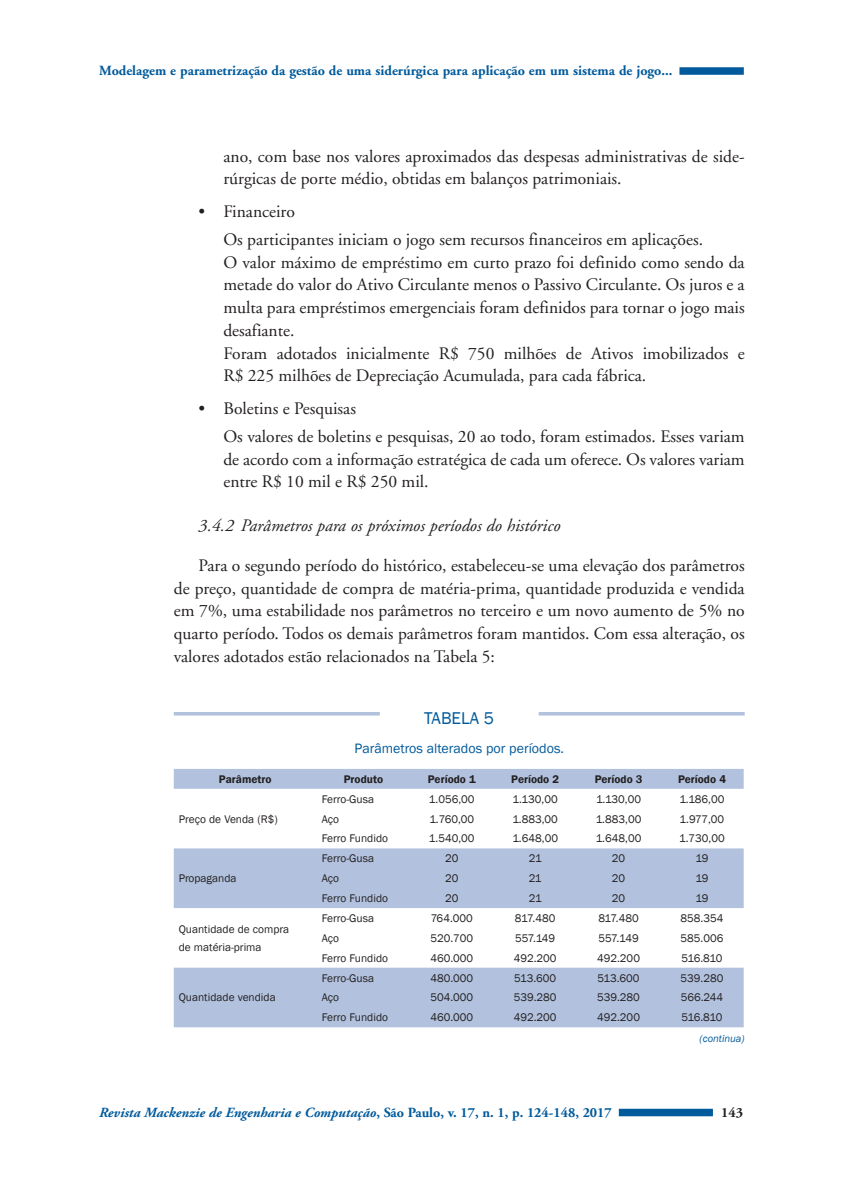
<style>
.page{position:relative;width:844px;height:1191px;background:#fff}
.page>*{position:absolute;margin:0;border:0;box-sizing:border-box;transform-origin:0 0}
.t1{font:17.5px/22.8px "Adobe Garamond";color:#231f20}
.t2{font:italic 17.5px "Adobe Garamond";color:#231f20}
.t3{font:17.5px "Franklin Gothic";color:#005a9c}
.t4{font:700 14px "Adobe Garamond";color:#005a9c}
.t5{font:italic 700 14px "Adobe Garamond Pro";color:#005a9c}
.t6{font:14px "Franklin Gothic";color:#005a9c}
.t7{font:700 14px "Adobe Garamond";color:#231f20}
.t8{font:11.38px/17.5px "Franklin Gothic";color:#231f20}
.t9{font:600 11.38px "Franklin Gothic";color:#231f20}
.t10{font:italic 10.5px "Franklin Gothic";color:#005a9c}
.s1{font-style:normal}
</style>
<div class="page">
<div style="left:679px;top:67px;width:64px;height:8px;background:#005a9c"></div>
<div style="left:618px;top:1108px;width:94px;height:8px;background:#005a9c"></div>
<hr style="left:174px;top:712px;width:205px;height:3px;background:#b2c2de">
<hr style="left:538px;top:712px;width:206px;height:3px;background:#b2c2de">
<svg style="left:174px;top:769px;width:569px;height:258px;fill:#b2c2de"></svg>
<p class="t4" style="left:99px;top:65px;width:574px">Modelagem e parametrização da gestão de uma siderúrgica para aplicação em um sistema de jogo...</p>
<p class="t1" style="left:223px;top:146px;width:522px">ano, com base nos valores aproximados das despesas administrativas de side&shy;rúrgicas de porte médio, obtidas em balanços patrimoniais.</p>
<p class="t1" style="left:223px;top:199px;width:481px;line-height:27.7px;text-indent:-25px">• Financeiro<br>Os participantes iniciam o jogo sem recursos financeiros em aplicações.</p>
<p class="t1" style="left:223px;top:252px;width:522px">O valor máximo de empréstimo em curto prazo foi definido como sendo da metade do valor do Ativo Circulante menos o Passivo Circulante. Os juros e a multa para empréstimos emergenciais foram definidos para tornar o jogo mais desafiante.<br>Foram adotados inicialmente R$ 750 milhões de Ativos imobilizados e R$ 225 milhões de Depreciação Acumulada, para cada fábrica.</p>
<p class="t1" style="left:223px;top:396px;width:522px;line-height:27.7px;text-indent:-25px">• Boletins e Pesquisas<br>Os valores de boletins e pesquisas, 20 ao todo, foram estimados. Esses variam</p>
<p class="t1" style="left:223px;top:449px;width:522px">de acordo com a informação estratégica de cada um oferece. Os valores variam entre R$ 10 mil e R$ 250 mil.</p>
<p class="t2" style="left:198px;top:518px;width:363px">3.4.2 Parâmetros para os próximos períodos do histórico</p>
<p class="t1" style="left:174px;top:555px;width:572px;text-align:justify;text-indent:25px">Para o segundo período do histórico, estabeleceu-se uma elevação dos parâmetros de preço, quantidade de compra de matéria-prima, quantidade produzida e vendida em 7%, uma estabilidade nos parâmetros no terceiro e um novo aumento de 5% no quarto período. Todos os demais parâmetros foram mantidos. Com essa alteração, os valores adotados estão relacionados na Tabela 5:</p>
<p class="t3" style="left:424px;top:707px;width:71px">TABELA 5</p>
<p class="t6" style="left:354px;top:740px;width:211px">Parâmetros alterados por períodos.</p>
<p class="t9" style="left:219px;top:772px;width:54px">Parâmetro</p>
<p class="t9" style="left:344px;top:772px;width:41px">Produto</p>
<p class="t9" style="left:428px;top:772px;width:49px">Período 1</p>
<p class="t9" style="left:511px;top:772px;width:49px">Período 2</p>
<p class="t9" style="left:594px;top:772px;width:49px">Período 3</p>
<p class="t9" style="left:678px;top:772px;width:49px">Período 4</p>
<p class="t8" style="left:179px;top:810px;width:100px">Preço de Venda (R$)</p>
<p class="t8" style="left:321px;top:790px;width:54px">Ferro-Gusa</p>
<p class="t8" style="left:429px;top:790px;width:47px">1.056,00</p>
<p class="t8" style="left:512px;top:790px;width:47px">1.130,00</p>
<p class="t8" style="left:596px;top:790px;width:47px">1.130,00</p>
<p class="t8" style="left:679px;top:790px;width:47px">1.186,00</p>
<p class="t8" style="left:321px;top:810px;width:19px">Aço</p>
<p class="t8" style="left:429px;top:810px;width:46px">1.760,00</p>
<p class="t8" style="left:512px;top:810px;width:47px">1.883,00</p>
<p class="t8" style="left:595px;top:810px;width:47px">1.883,00</p>
<p class="t8" style="left:679px;top:810px;width:46px">1.977,00</p>
<p class="t8" style="left:321px;top:829px;width:68px">Ferro Fundido</p>
<p class="t8" style="left:429px;top:829px;width:47px">1.540,00</p>
<p class="t8" style="left:512px;top:829px;width:47px">1.648,00</p>
<p class="t8" style="left:595px;top:829px;width:47px">1.648,00</p>
<p class="t8" style="left:679px;top:829px;width:47px">1.730,00</p>
<p class="t8" style="left:179px;top:869px;width:59px">Propaganda</p>
<p class="t8" style="left:179px;top:920px;width:112px">Quantidade de compra de matéria-prima</p>
<p class="t8" style="left:179px;top:988px;width:98px">Quantidade vendida</p>
<p class="t8" style="left:321px;top:849px;width:54px">Ferro-Gusa</p>
<p class="t8" style="left:445px;top:849px;width:15px">20</p>
<p class="t8" style="left:528px;top:849px;width:14px">21</p>
<p class="t8" style="left:611px;top:849px;width:15px">20</p>
<p class="t8" style="left:695px;top:849px;width:15px">19</p>
<p class="t8" style="left:321px;top:869px;width:19px">Aço</p>
<p class="t8" style="left:445px;top:869px;width:15px">20</p>
<p class="t8" style="left:528px;top:869px;width:14px">21</p>
<p class="t8" style="left:611px;top:869px;width:15px">20</p>
<p class="t8" style="left:695px;top:869px;width:15px">19</p>
<p class="t8" style="left:321px;top:889px;width:68px">Ferro Fundido</p>
<p class="t8" style="left:445px;top:889px;width:15px">20</p>
<p class="t8" style="left:528px;top:889px;width:14px">21</p>
<p class="t8" style="left:611px;top:889px;width:15px">20</p>
<p class="t8" style="left:695px;top:889px;width:15px">19</p>
<p class="t8" style="left:321px;top:909px;width:54px">Ferro-Gusa</p>
<p class="t8" style="left:430px;top:909px;width:44px">764.000</p>
<p class="t8" style="left:515px;top:909px;width:42px">817.480</p>
<p class="t8" style="left:598px;top:909px;width:42px">817.480</p>
<p class="t8" style="left:680px;top:909px;width:44px">858.354</p>
<p class="t8" style="left:321px;top:929px;width:19px">Aço</p>
<p class="t8" style="left:430px;top:929px;width:44px">520.700</p>
<p class="t8" style="left:515px;top:929px;width:42px">557.149</p>
<p class="t8" style="left:598px;top:929px;width:42px">557.149</p>
<p class="t8" style="left:680px;top:929px;width:44px">585.006</p>
<p class="t8" style="left:321px;top:949px;width:68px">Ferro Fundido</p>
<p class="t8" style="left:430px;top:949px;width:44px">460.000</p>
<p class="t8" style="left:513px;top:949px;width:44px">492.200</p>
<p class="t8" style="left:597px;top:949px;width:44px">492.200</p>
<p class="t8" style="left:681px;top:949px;width:42px">516.810</p>
<p class="t8" style="left:321px;top:969px;width:54px">Ferro-Gusa</p>
<p class="t8" style="left:430px;top:969px;width:44px">480.000</p>
<p class="t8" style="left:514px;top:969px;width:44px">513.600</p>
<p class="t8" style="left:597px;top:969px;width:44px">513.600</p>
<p class="t8" style="left:680px;top:969px;width:44px">539.280</p>
<p class="t8" style="left:321px;top:988px;width:19px">Aço</p>
<p class="t8" style="left:430px;top:988px;width:44px">504.000</p>
<p class="t8" style="left:513px;top:988px;width:44px">539.280</p>
<p class="t8" style="left:597px;top:988px;width:44px">539.280</p>
<p class="t8" style="left:680px;top:988px;width:44px">566.244</p>
<p class="t8" style="left:321px;top:1008px;width:68px">Ferro Fundido</p>
<p class="t8" style="left:430px;top:1008px;width:44px">460.000</p>
<p class="t8" style="left:513px;top:1008px;width:44px">492.200</p>
<p class="t8" style="left:597px;top:1008px;width:44px">492.200</p>
<p class="t8" style="left:681px;top:1008px;width:42px">516.810</p>
<p class="t10" style="left:699px;top:1032px;width:47px">(continua)</p>
<p class="t5" style="left:99px;top:1106px;width:514px">Revista Mackenzie de Engenharia e Computação<span class="s1">, São Paulo, v. 17, n. 1, p. 124-148, 2017</span></p>
<p class="t7" style="left:721px;top:1106px;width:23px">143</p>
</div>
